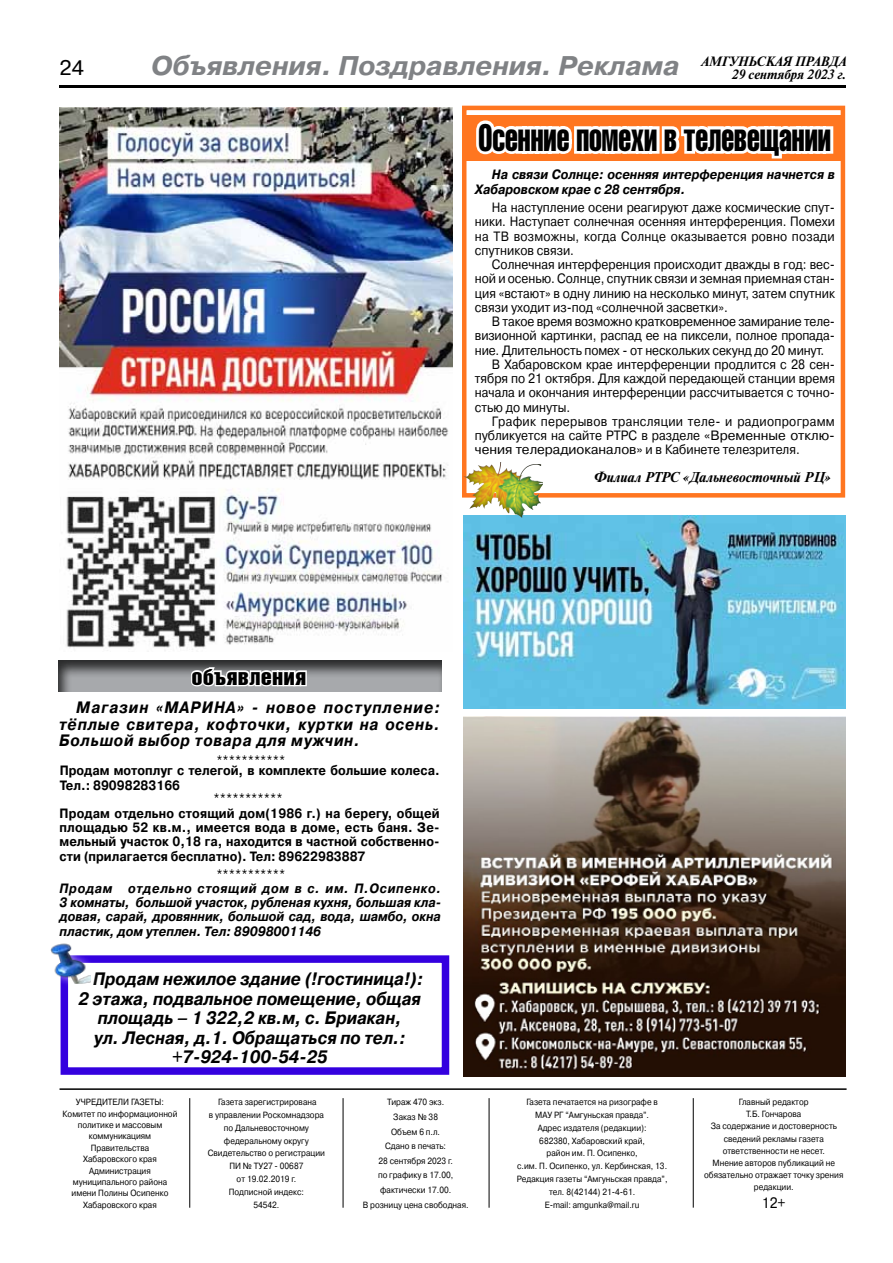
<style>
.page{position:relative;width:893px;height:1263px;background:#fff}
.page>*{position:absolute;margin:0;border:0;box-sizing:border-box;transform-origin:0 0}
.t1{font:37.5px "Helios Compressed";color:#000;scale:.8 1}
.t2{font:italic 700 27px "Pragmatica C";color:#808285}
.t3{font:22.5px "Helios Compressed";letter-spacing:.03em;color:#000;scale:1.1 1}
.t4{font:21px "Pragmatica C";color:#000}
.t5{font:italic 700 18px "Pragmatica C";color:#000;scale:.9 1}
.t6{font:italic 700 16.5px/16.5px "Pragmatica C";letter-spacing:.05em;color:#000;text-align:justify;scale:.9 1}
.t7{font:italic 700 16.5px "Pragmatica C";letter-spacing:.07em;color:#000;scale:.9 1}
.t8{font:15px "Pragmatica C";color:#000;scale:.9 1}
.t9{font:italic 700 14.25px "Newton C";color:#000}
.t10{font:13.5px/14.2px "Pragmatica C";color:#000;text-align:justify;scale:.9 1}
.t11{font:700 13.5px/14.2px "Pragmatica C";color:#000;scale:.9 1}
.t12{font:italic 700 13.5px/14.2px "Pragmatica C";color:#000;scale:.9 1}
.t13{font:13.5px "Pragmatica C";letter-spacing:.025em;color:#000;scale:.9 1}
.t14{font:13.5px "Pragmatica C";color:#000}
.t15{font:italic 700 13.5px "Newton C";color:#000}
.t16{font:9px/12.8px "Pragmatica C";color:#000;text-align:center;scale:.9 1}
</style>
<div class="page">
<hr style="left:60px;top:85px;width:786px;height:2px;background:#000">
<hr style="left:60px;top:1088px;width:787px;height:2px;background:#000">
<hr style="left:189px;top:1098px;width:1px;height:110px;background:#000">
<hr style="left:343px;top:1098px;width:1px;height:110px;background:#000">
<hr style="left:489px;top:1098px;width:1px;height:110px;background:#000">
<hr style="left:693px;top:1098px;width:1px;height:109px;background:#000">
<div style="left:57px;top:658px;width:387px;height:35px;background:#000;opacity:.75"></div>
<svg style="left:189px;top:658px;width:119px;height:35px"></svg>
<img style="left:60px;top:108px;width:393px;height:542px">
<div style="left:61px;top:955px;width:388px;height:120px;border:8px solid #3400df"></div>
<div style="left:43px;top:935px;width:57px;height:58px;background:#fff"></div>
<img style="left:50px;top:943px;width:40px;height:40px">
<img style="left:463px;top:515px;width:382px;height:193px">
<div style="left:464px;top:115px;width:381px;height:46px;background:#ff7620"></div>
<svg style="left:473px;top:87px;width:363px;height:72px"></svg>
<div style="left:462px;top:106px;width:383px;height:392px;border:4px solid #ff7620"></div>
<div style="left:463px;top:461px;width:82px;height:61px;background:#000;opacity:.75"></div>
<img style="left:463px;top:717px;width:382px;height:359px">
<h2 class="t2" style="left:151px;top:51px;width:530px">Объявления. Поздравления. Реклама</h2>
<h3 class="t4" style="left:60px;top:56px;width:26px">24</h3>
<h3 class="t15" style="left:701px;top:54px;width:147px">АМГУНЬСКАЯ ПРАВДА</h3>
<h3 class="t15" style="left:732px;top:68px;width:116px">29 сентября 2023 г.</h3>
<h1 class="t1" style="left:478px;top:115px;width:442px">Осенние помехи в телевещании</h1>
<h3 class="t12" style="left:475px;top:168px;width:402px;text-indent:17px">На связи Солнце: осенняя интерференция начнется в<br>Хабаровском крае с 28 сентября.</h3>
<h3 class="t10" style="left:475px;top:200px;width:402px;text-indent:17px">На наступление осени реагируют даже космические спут&shy;ники. Наступает солнечная осенняя интерференция. Помехи на ТВ возможны, когда Солнце оказывается ровно позади спутников связи.</h3>
<h3 class="t10" style="left:475px;top:257px;width:402px;text-indent:17px">Солнечная интерференция происходит дважды в год: вес&shy;ной и осенью. Солнце, спутник связи и земная приемная стан&shy;ция «встают» в одну линию на несколько минут, затем спутник связи уходит из-под «солнечной засветки».</h3>
<h3 class="t10" style="left:492px;top:314px;width:383px">В такое время возможно кратковременное замирание теле-</h3>
<h3 class="t10" style="left:475px;top:329px;width:401px">визионной картинки, распад ее на пиксели, полное пропада-</h3>
<h3 class="t10" style="left:475px;top:343px;width:390px">ние. Длительность помех - от нескольких секунд до 20 минут.</h3>
<h3 class="t10" style="left:492px;top:357px;width:383px">В Хабаровском крае интерференции продлится с 28 сен-</h3>
<h3 class="t10" style="left:475px;top:371px;width:402px">тября по 21 октября. Для каждой передающей станции время</h3>
<h3 class="t10" style="left:475px;top:386px;width:402px">начала и окончания интерференции рассчитывается с точно-</h3>
<h3 class="t10" style="left:475px;top:400px;width:107px">стью до минуты.</h3>
<h3 class="t13" style="left:492px;top:414px;width:382px">График перерывов трансляции теле- и радиопрограмм</h3>
<h3 class="t10" style="left:475px;top:428px;width:401px">публикуется на сайте РТРС в разделе «Временные отклю-</h3>
<h3 class="t14" style="left:475px;top:442px;width:326px">чения телерадиоканалов» и в Кабинете телезрителя.</h3>
<h3 class="t9" style="left:595px;top:470px;width:238px">Филиал РТРС «Дальневосточный РЦ»</h3>
<h3 class="t3" style="left:192px;top:663px;width:105px">объявления</h3>
<h3 class="t6" style="left:59px;top:700px;width:425px;text-indent:167px">а» - новое поступление: тёплые свитера, кофточки, куртки на осень.<br>Большой выбор товара для мужчин.</h3>
<h3 class="t7" style="left:76px;top:698px;width:141px">Магазин «Марин</h3>
<h3 class="t8" style="left:216px;top:752px;width:78px">***********</h3>
<h3 class="t11" style="left:60px;top:764px;width:424px">Продам мотоплуг с телегой, в комплекте большие колеса.<br>Тел.: 89098283166</h3>
<h3 class="t8" style="left:214px;top:791px;width:78px">***********</h3>
<h3 class="t11" style="left:60px;top:806px;width:424px;text-align:justify">Продам отдельно стоящий дом(1986 г.) на берегу, общей площадью 52 кв.м., имеется вода в доме, есть баня. Зе&shy;мельный участок 0,18 га, находится в частной собственно&shy;сти (прилагается бесплатно). Тел: 89622983887</h3>
<h3 class="t12" style="left:60px;top:881px;width:426px;text-align:justify">Продам отдельно стоящий дом в с. им. П.Осипенко.<br>3 комнаты, большой участок, рубленая кухня, большая кла&shy;довая, сарай, дровянник, большой сад, вода, шамбо, окна пластик, дом утеплен. Тел: 89098001146</h3>
<h3 class="t8" style="left:216px;top:866px;width:78px">***********</h3>
<h3 class="t5" style="left:93px;top:969px;width:368px">Продам нежилое здание (!гостиница!):</h3>
<h3 class="t5" style="left:78px;top:988px;width:382px">2 этажа, подвальное помещение, общая</h3>
<h3 class="t5" style="left:98px;top:1008px;width:339px">площадь – 1 322,2 кв.м, с. Бриакан,</h3>
<h3 class="t5" style="left:94px;top:1027px;width:348px">ул. Лесная, д.1. Обращаться по тел.:</h3>
<h3 class="t5" style="left:172px;top:1047px;width:175px">+7-924-100-54-25</h3>
<p class="t16" style="left:63px;top:1096px;width:129px;line-height:11.4px">УЧРЕДИТЕЛИ ГАЗЕТЫ:<br>Комитет по информационной политике и массовым коммуникациям<br>Правительства<br>Хабаровского края<br>Администрация муниципального района имени Полины Осипенко<br>Хабаровского края</p>
<p class="t16" style="left:208px;top:1096px;width:132px">Газета зарегистрирована<br>в управлении Роскомнадзора по Дальневосточному федеральному округу<br>Свидетельство о регистрации<br>ПИ № ТУ27 - 00687<br>от 19.02.2019 г.<br>Подписной индекс:<br>54542.</p>
<p class="t16" style="left:363px;top:1095px;width:119px;line-height:14.7px">Тираж 470 экз.<br>Заказ № 38<br>Объем 6 п.л.<br>Сдано в печать:<br>28 сентября 2023 г.<br>по графику в 17.00, фактически 17.00.<br>В розницу цена свободная.</p>
<p class="t16" style="left:517px;top:1096px;width:169px">Газета печатается на ризографе в<br>МАУ РГ “Амгуньская правда”.<br>Адрес издателя (редакции):<br>682380, Хабаровский край,<br>район им. П. Осипенко,<br>с.им. П. Осипенко, ул. Кербинская, 13.<br>Редакция газеты “Амгуньская правда”, тел. 8(42144) 21-4-61.<br>E-mail: amgunka@mail.ru</p>
<p class="t16" style="left:704px;top:1096px;width:156px;line-height:12.1px">Главный редактор<br>Т.Б. Гончарова<br>За содержание и достоверность сведений рекламы газета ответственности не несет.<br>Мнение авторов публикаций не обязательно отражает точку зрения редакции.</p>
<h3 class="t8" style="left:762px;top:1194px;width:28px">12+</h3>
</div>
